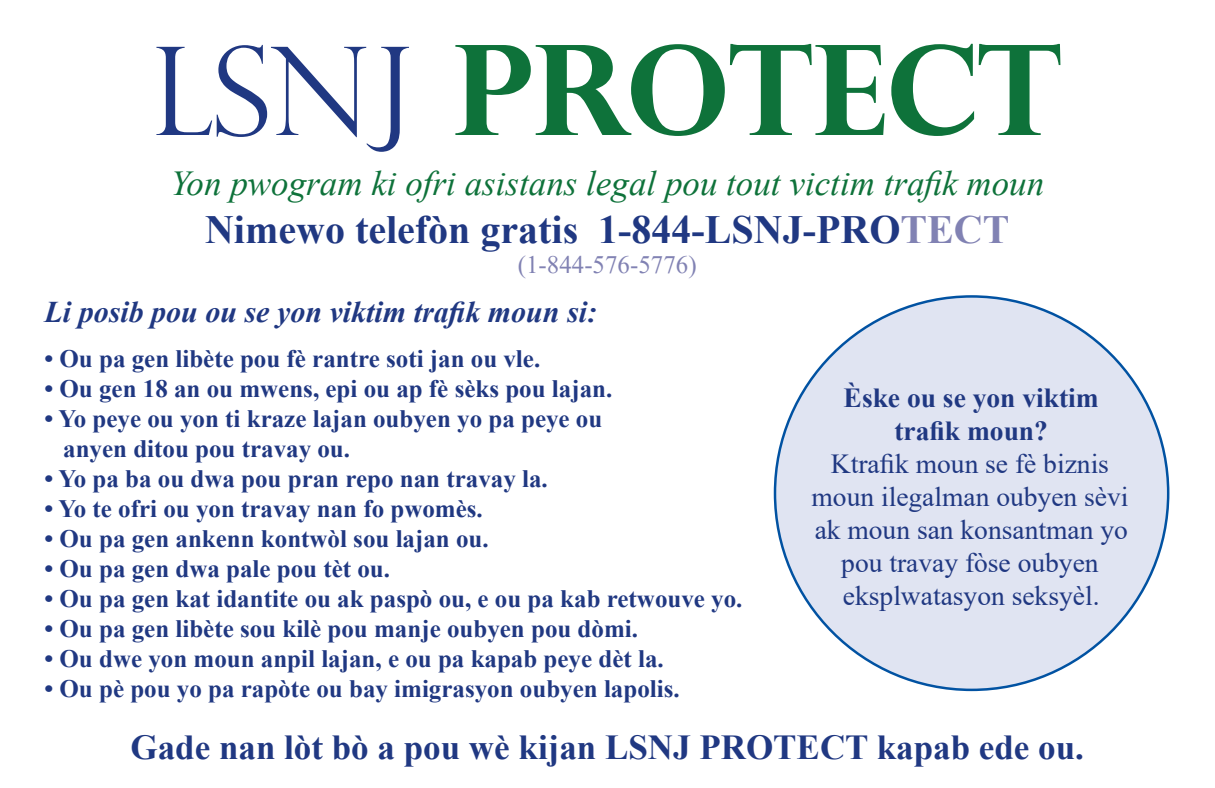
<style>
.page{position:relative;width:1215px;height:788px;background:#fff}
.page>*{position:absolute;margin:0;border:0;box-sizing:border-box;transform-origin:0 0}
.t1{font:700 125px "Perpetua Titling";color:#0e723a}
.t2{font:700 40px "Times New Roman";color:#203882}
.t3{font:italic 35px "Times New Roman";color:#0e723a}
.t4{font:700 35px "Times New Roman";color:#203882}
.t5{font:italic 700 30px "Times New Roman";color:#203882}
.t6{font:27.5px/33px "Times New Roman";color:#203882;text-align:center}
.t7{font:700 27.5px/33px "Times New Roman";color:#203882;text-align:center}
.t8{font:700 25px/30px "Times New Roman";color:#203882}
.t9{font:25px "Times New Roman";color:#8182b3}
.s1{font-weight:300;font-size:122.5px;color:#203882}
.s2{color:#8182b3}
</style>
<div class="page">
<div style="left:775px;top:296px;width:393px;height:393px;background:#e0e4f2;border-radius:50%"></div>
<h1 class="t1" style="left:152px;top:12px;width:912px"><span class="s1">LSNJ</span> PROTECT</h1>
<h3 class="t3" style="left:170px;top:159px;width:875px">Yon pwogram ki ofri asistans legal pou tout victim trafik moun</h3>
<h2 class="t2" style="left:205px;top:201px;width:806px">Nimewo telefòn gratis 1-844-LSNJ-PRO<span class="s2">TECT</span></h2>
<p class="t9" style="left:518px;top:247px;width:181px">(1-844-576-5776)</p>
<p class="t5" style="left:44px;top:290px;width:554px">Li posib pou ou se yon viktim trafik moun si:</p>
<p class="t8" style="left:44px;top:342px;width:497px">• Ou pa gen libète pou fè rantre soti jan ou vle.</p>
<p class="t8" style="left:44px;top:372px;width:569px">• Ou gen 18 an ou mwens, epi ou ap fè sèks pou lajan.</p>
<p class="t8" style="left:63px;top:402px;width:541px;text-indent:-19px">• Yo peye ou yon ti kraze lajan oubyen yo pa peye ou anyen ditou pou travay ou.</p>
<p class="t8" style="left:44px;top:462px;width:505px">• Yo pa ba ou dwa pou pran repo nan travay la.</p>
<p class="t8" style="left:44px;top:492px;width:440px">• Yo te ofri ou yon travay nan fo pwomès.</p>
<p class="t8" style="left:44px;top:522px;width:446px">• Ou pa gen ankenn kontwòl sou lajan ou.</p>
<p class="t8" style="left:44px;top:552px;width:347px">• Ou pa gen dwa pale pou tèt ou.</p>
<p class="t8" style="left:44px;top:582px;width:700px">• Ou pa gen kat idantite ou ak paspò ou, e ou pa kab retwouve yo.</p>
<p class="t8" style="left:44px;top:612px;width:595px">• Ou pa gen libète sou kilè pou manje oubyen pou dòmi.</p>
<p class="t8" style="left:44px;top:642px;width:621px">• Ou dwe yon moun anpil lajan, e ou pa kapab peye dèt la.</p>
<p class="t8" style="left:44px;top:672px;width:637px">• Ou pè pou yo pa rapòte ou bay imigrasyon oubyen lapolis.</p>
<h3 class="t4" style="left:131px;top:722px;width:955px">Gade nan lòt bò a pou wè kijan LSNJ PROTECT kapab ede ou.</h3>
<p class="t7" style="left:844px;top:380px;width:257px">Èske ou se yon viktim trafik moun?</p>
<p class="t6" style="left:812px;top:446px;width:318px">Ktrafik moun se fè biznis moun ilegalman oubyen sèvi ak moun san konsantman yo pou travay fòse oubyen eksplwatasyon seksyèl.</p>
</div>
